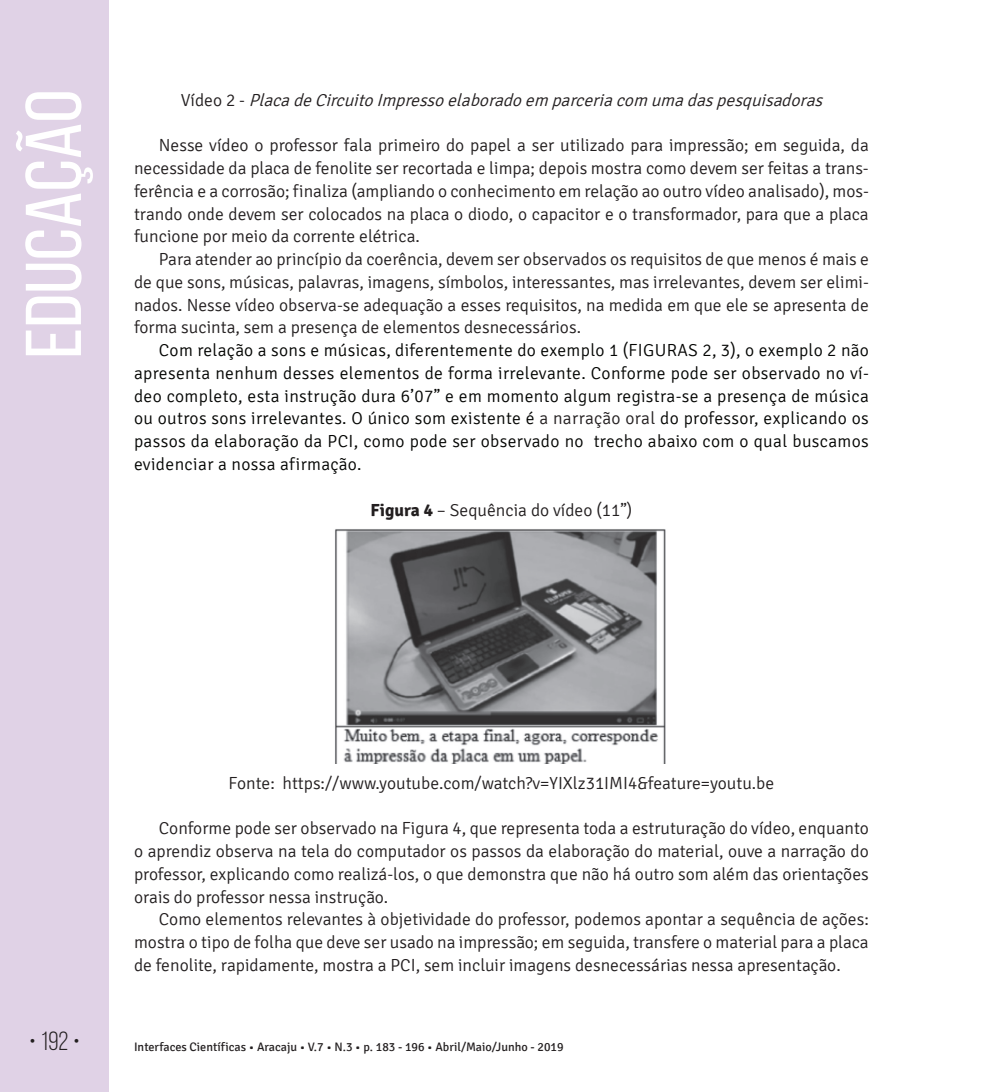
<style>
.page{position:relative;width:993px;height:1092px;background:#fff}
.page>*{position:absolute;margin:0;border:0;box-sizing:border-box;transform-origin:0 0}
.t1{font:78.75px "Bebas Neue";color:#fff;scale:1.09 1}
.t2{font:26.25px "Bebas Neue";color:#231f20}
.t3{font:300 17.5px/22.8px "Signika";color:#231f20;text-align:justify}
.t4{font:300 17.5px/22.8px "Signika";letter-spacing:.02em;color:#040503;text-align:justify}
.t5{font:italic 300 17.5px "Signika";color:#231f20}
.t6{font:12.25px "Signika";color:#231f20}
.s1{font-style:normal}
.s2{color:#231f20}
.s3{font-weight:700}
</style>
<div class="page">
<div style="left:0;top:0;width:109px;height:1091px;background:#e0d2e6"></div>
<img style="left:335px;top:529px;width:331px;height:234px">
<h1 class="t1" style="left:11px;top:358px;width:248px;rotate:-90deg">EDUCAÇÃO</h1>
<p class="t5" style="left:181px;top:90px;width:648px"><span class="s1">V í d e o 2 -</span> PlacadeCircuitoImpressoelaboradoem parceriacom umadaspesquisadoras</p>
<p class="t3" style="left:134px;top:134px;width:736px;text-indent:25px">Nesse vídeo o professor fala primeiro do papel a ser utilizado para impressão; em seguida, da necessidade da placa de fenolite ser recortada e limpa; depois mostra como devem ser feitas a trans&shy;ferência e a corrosão; finaliza (ampliando o conhecimento em relação ao outro vídeo analisado), mos&shy;trando onde devem ser colocados na placa o diodo, o capacitor e o transformador, para que a placa funcione por meio da corrente elétrica.</p>
<p class="t3" style="left:134px;top:248px;width:736px;text-indent:25px">Para atender ao princípio da coerência, devem ser observados os requisitos de que menos é mais e de que sons, músicas, palavras, imagens, símbolos, interessantes, mas irrelevantes, devem ser elimi&shy;nados. Nesse vídeo observa-se adequação a esses requisitos, na medida em que ele se apresenta de forma sucinta, sem a presença de elementos desnecessários.</p>
<p class="t4" style="left:134px;top:339px;width:736px;text-indent:25px">Com relação a sons e músicas, diferentemente do exemplo 1 (FIGURAS 2, 3), o exemplo 2 não apresenta nenhum desses elementos de forma irrelevante. Conforme pode ser observado no ví&shy;deo completo, esta instrução dura 6’07” e em momento algum registra-se a presença de música ou outros sons irrelevantes. O único som existente é <span class="s2">a narração oral</span> do professor, explicando os passos da elaboração da PCI, como pode ser observado no trecho abaixo com o qual buscamos evidenciar a nossa afirmação.</p>
<p class="t3" style="left:370px;top:498px;width:263px"><span class="s3">Figura 4</span> – Sequência do vídeo (11”)</p>
<p class="t3" style="left:228px;top:771px;width:547px">Fonte: https://www.youtube.com/watch?v=YIXlz31IMI4&amp;feature=youtu.be</p>
<p class="t3" style="left:134px;top:817px;width:736px;text-indent:25px">Conforme pode ser observado na Figura 4, que representa toda a estruturação do vídeo, enquanto o aprendiz observa na tela do computador os passos da elaboração do material, ouve a narração do professor, explicando como realizá-los, o que demonstra que não há outro som além das orientações orais do professor nessa instrução.</p>
<p class="t3" style="left:134px;top:908px;width:736px;text-indent:25px">Como elementos relevantes à objetividade do professor, podemos apontar a sequência de ações: mostra o tipo de folha que deve ser usado na impressão; em seguida, transfere o material para a placa de fenolite, rapidamente, mostra a PCI, sem incluir imagens desnecessárias nessa apresentação.</p>
<h2 class="t2" style="left:29px;top:1026px;width:52px">• 192 •</h2>
<p class="t6" style="left:134px;top:1040px;width:431px">Interfaces Científicas • Aracaju • V.7 • N.3 • p. 183 - 196 • Abril/Maio/Junho - 2019</p>
</div>
